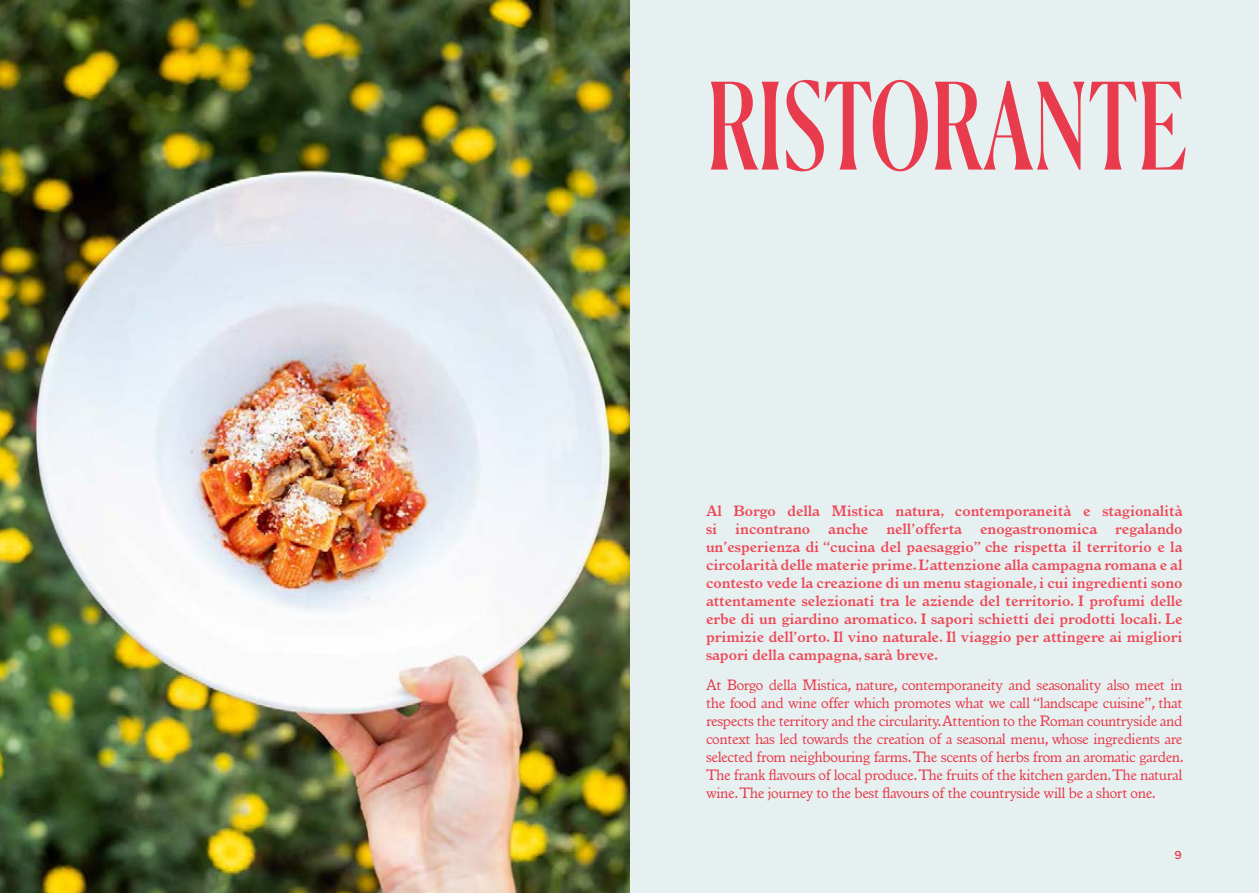
<style>
.page{position:relative;width:1259px;height:893px;background:#e6f0f0}
.page>*{position:absolute;margin:0;border:0;box-sizing:border-box;transform-origin:0 0}
.TITOLI{font:120px "Canela Cond Trial";letter-spacing:-.02em;color:#e83b4d}
.testi_italiano{font:700 15px/18px "Italian Old Style MT Std";color:#ef4858;text-align:justify}
.testi_italiano-2{font:15px/18px "Italian Old Style MT Std";letter-spacing:-.02em;color:#e83b4d;text-align:justify}
.t1{font:500 12px "Galano Grotesque Alt";color:#e83b4d}
</style>
<div class="page">
<img style="left:0;top:0;width:629px;height:893px">
<p class="TITOLI" style="left:706px;top:76px;width:484px">RISTORANTE</p>
<p class="testi_italiano" style="left:706px;top:501px;width:478px">Al Borgo della Mistica natura, contemporaneità e stagionalità si incontrano anche nell’offerta enogastronomica regalando un’esperienza di “cucina del paesaggio” che rispetta il territorio e la circolarità delle materie prime. L’attenzione alla campagna romana e al contesto vede la creazione di un menu stagionale, i cui ingredienti sono attentamente selezionati tra le aziende del territorio. I profumi delle erbe di un giardino aromatico. I sapori schietti dei prodotti locali. Le primizie dell’orto. Il vino naturale. Il viaggio per attingere ai migliori sapori della campagna, sarà breve.</p>
<p class="testi_italiano-2" style="left:706px;top:676px;width:479px">At Borgo della Mistica, nature, contemporaneity and seasonality also meet in the food and wine offer which promotes what we call “landscape cuisine”, that respects the territory and the circularity.Attention to the Roman countryside and context has led towards the creation of a seasonal menu, whose ingredients are selected from neighbouring farms. The scents of herbs from an aromatic garden.<br>The frank flavours of local produce.The fruits of the kitchen garden.The natural wine.The journey to the best flavours of the countryside will be a short one.</p>
<p class="t1" style="left:1174px;top:847px;width:9px">9</p>
</div>
